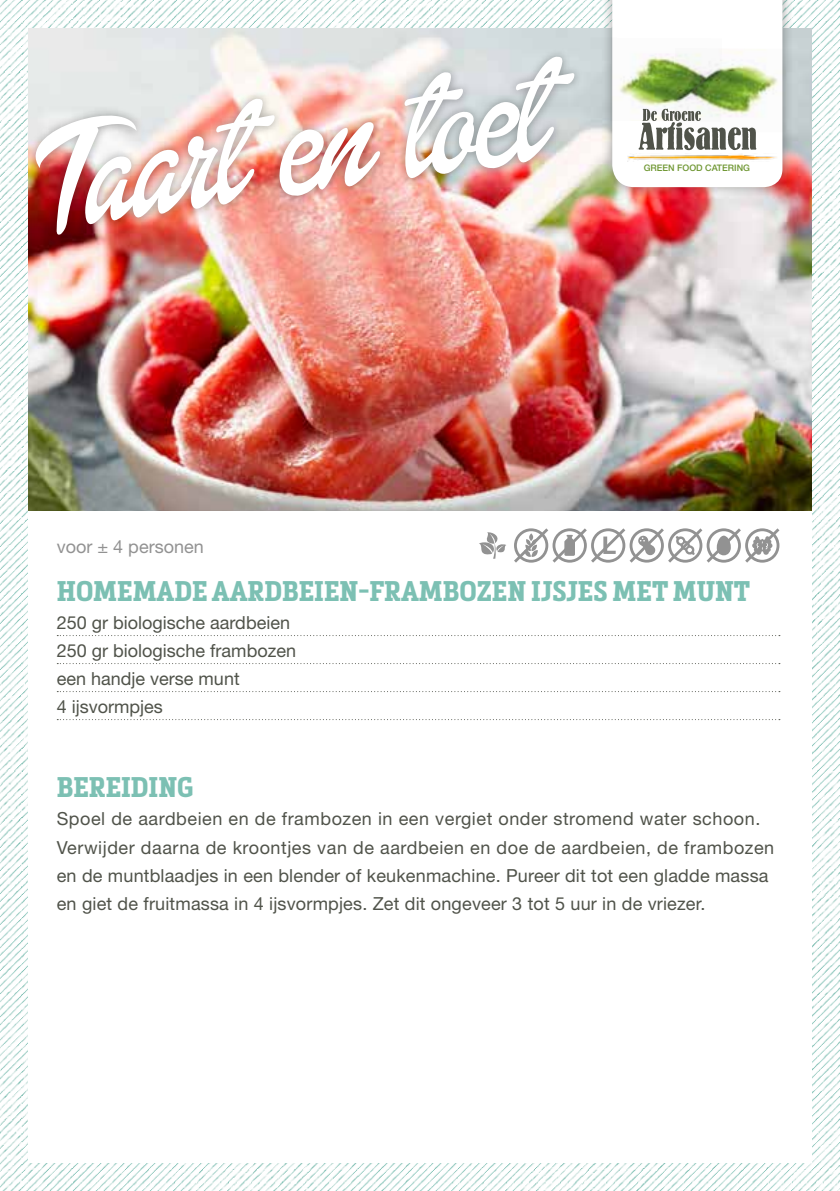
<style>
.page{position:relative;width:840px;height:1191px;background:#fff}
.page>*{position:absolute;margin:0;border:0;box-sizing:border-box;transform-origin:0 0}
.t1{font:150px "Dollie Script Personal Use";color:#fff}
.t2{font:700 28px "Metronic Slab Narrow";color:#7cc0b3}
.t3{font:18px/28px "Helvetica Neue LT Std";letter-spacing:.01em;color:#50534a}
.t4{font:18px "Helvetica Neue LT Std";color:#929292}
.t5{font:500 9px "Helvetica Neue LT Std";color:#6e9631}
</style>
<div class="page">
<img style="left:0;top:0;width:839px;height:1191px">
<div style="left:28px;top:28px;width:783px;height:1134px;background:#fff"></div>
<img style="left:28px;top:28px;width:783px;height:482px">
<div style="left:26px;top:47px;width:556px;height:196px;background:#000;opacity:.35"></div>
<svg style="left:57px;top:635px;width:722px;height:1px"></svg>
<svg style="left:57px;top:663px;width:722px;height:1px"></svg>
<svg style="left:57px;top:691px;width:722px;height:1px"></svg>
<svg style="left:57px;top:719px;width:722px;height:1px"></svg>
<div style="left:601px;top:0;width:192px;height:198px;background:#000;opacity:.35"></div>
<img style="left:609px;top:37px;width:3px;height:85px">
<img style="left:782px;top:48px;width:3px;height:84px">
<img style="left:782px;top:153px;width:5px;height:9px">
<svg style="left:612px;top:0;width:170px;height:187px"></svg>
<svg style="left:479px;top:528px;width:301px;height:35px"></svg>
<h1 class="t1" style="left:20px;top:98px;width:519px;rotate:-8deg">Taart en toet</h1>
<p class="t5" style="left:643px;top:163px;width:108px">GREEN FOOD CATERING</p>
<p class="t4" style="left:57px;top:535px;width:148px">voor ± 4 personen</p>
<h2 class="t2" style="left:57px;top:575px;width:694px">HOMEMADE AARDBEIEN-FRAMBOZEN IJSJES MET MUNT</h2>
<p class="t3" style="left:57px;top:609px;width:241px">250 gr biologische aardbeien<br>250 gr biologische frambozen een handje verse munt<br>4 ijsvormpjes</p>
<h2 class="t2" style="left:57px;top:771px;width:138px">BEREIDING</h2>
<p class="t3" style="left:57px;top:805px;width:718px">Spoel de aardbeien en de frambozen in een vergiet onder stromend water schoon.<br>Verwijder daarna de kroontjes van de aardbeien en doe de aardbeien, de frambozen en de muntblaadjes in een blender of keukenmachine. Pureer dit tot een gladde massa en giet de fruitmassa in 4 ijsvormpjes. Zet dit ongeveer 3 tot 5 uur in de vriezer.</p>
</div>
